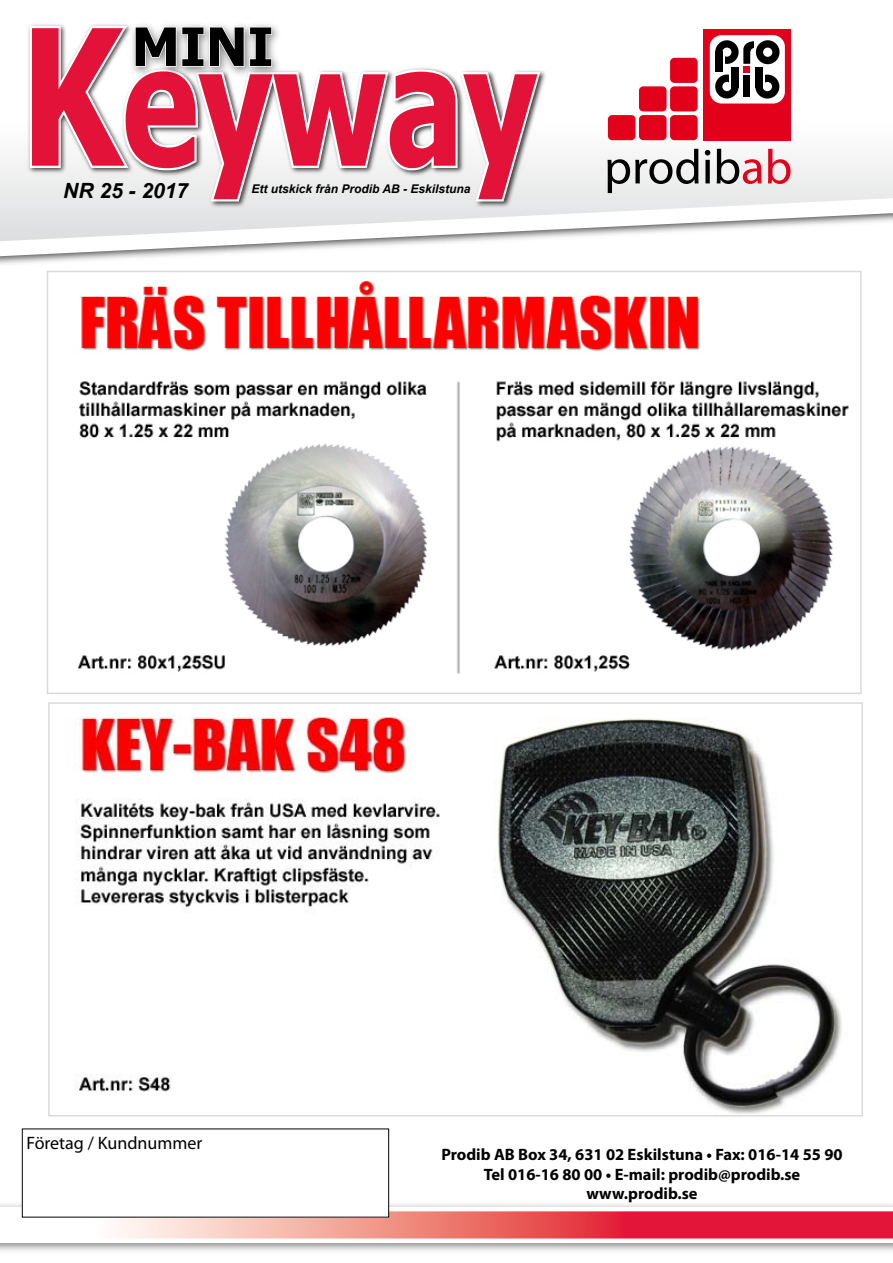
<style>
.page{position:relative;width:893px;height:1263px;background:#fff}
.page>*{position:absolute;margin:0;border:0;box-sizing:border-box;transform-origin:0 0}
.t1{font:700 166.65px "Tahoma";color:#e31238;scale:.77 1}
.t2{font:700 52.95px "Tahoma";color:#000}
.t3{font:italic 700 21px "Arial";color:#000}
.t4{font:18px "Myriad Pro";color:#000}
.t5{font:700 16.5px/19.8px "Myriad Pro";color:#000;text-align:center}
.t6{font:italic 700 12px "Arial";color:#000}
.s1{font-size:189.15px}
</style>
<div class="page">
<div style="left:0;top:0;width:893px;height:268px;background:#000;opacity:.75"></div>
<svg style="left:0;top:0;width:893px;height:256px"></svg>
<div style="left:26px;top:23px;width:521px;height:186px;background:#000;opacity:.75"></div>
<div style="left:127px;top:19px;width:157px;height:60px;background:#fefefe"></div>
<svg style="left:28px;top:24px;width:515px;height:180px"></svg>
<img style="left:78px;top:281px;width:771px;height:393px">
<div style="left:47px;top:271px;width:815px;height:423px;border:2px solid #d9dadb"></div>
<img style="left:76px;top:717px;width:766px;height:396px">
<div style="left:48px;top:702px;width:815px;height:414px;border:2px solid #d9dadb"></div>
<div style="left:0;top:1200px;width:893px;height:54px;background:#000;opacity:.5"></div>
<svg style="left:0;top:1207px;width:893px;height:36px"></svg>
<div style="left:22px;top:1129px;width:367px;height:88px;background:#fff"></div>
<div style="left:704px;top:29px;width:87px;height:111px;background:#e2001a"></div>
<div style="left:710px;top:35px;width:75px;height:69px;background:#fff;border-radius:12px"></div>
<div style="left:743px;top:75px;width:7px;height:22px;background:#000"></div>
<div style="left:743px;top:67px;width:7px;height:6px;background:#e2001a"></div>
<div style="left:756px;top:40px;width:23px;height:24px;background:#000;border-radius:50%"></div>
<div style="left:763px;top:48px;width:9px;height:9px;background:#fff;border-radius:50%"></div>
<div style="left:715px;top:75px;width:24px;height:23px;background:#000;border-radius:50%"></div>
<div style="left:722px;top:82px;width:9px;height:9px;background:#fff;border-radius:50%"></div>
<svg style="left:729px;top:75px;width:2px;height:9px"></svg>
<div style="left:731px;top:67px;width:8px;height:21px;background:#000"></div>
<div style="left:715px;top:40px;width:24px;height:24px;background:#000;border-radius:50%"></div>
<div style="left:722px;top:48px;width:9px;height:9px;background:#fff;border-radius:50%"></div>
<svg style="left:722px;top:52px;width:3px;height:13px"></svg>
<div style="left:715px;top:51px;width:7px;height:21px;background:#000"></div>
<div style="left:755px;top:75px;width:24px;height:24px;background:#000;border-radius:50%"></div>
<div style="left:763px;top:82px;width:9px;height:9px;background:#fff;border-radius:50%"></div>
<svg style="left:763px;top:75px;width:2px;height:9px"></svg>
<div style="left:755px;top:67px;width:8px;height:21px;background:#000"></div>
<svg style="left:743px;top:41px;width:11px;height:23px"></svg>
<div style="left:670px;top:115px;width:28px;height:25px;background:#e2001a;border-radius:4px"></div>
<div style="left:670px;top:86px;width:28px;height:25px;background:#e2001a;border-radius:4px"></div>
<div style="left:670px;top:58px;width:28px;height:25px;background:#e2001a;border-radius:4px"></div>
<div style="left:639px;top:115px;width:28px;height:25px;background:#e2001a;border-radius:4px"></div>
<div style="left:639px;top:86px;width:28px;height:25px;background:#e2001a;border-radius:4px"></div>
<div style="left:608px;top:115px;width:27px;height:25px;background:#e2001a;border-radius:4px"></div>
<svg style="left:607px;top:149px;width:92px;height:44px"></svg>
<svg style="left:705px;top:150px;width:5px;height:33px"></svg>
<svg style="left:717px;top:149px;width:45px;height:35px"></svg>
<svg style="left:768px;top:149px;width:23px;height:35px"></svg>
<h2 class="t2" style="left:132px;top:10px;width:144px">MINI</h2>
<h1 class="t1" style="left:21px;top:-12px;width:672px"><span class="s1">K</span>eyway</h1>
<p class="t3" style="left:63px;top:177px;width:126px">NR 25 - 2017</p>
<p class="t6" style="left:251px;top:181px;width:220px">Ett utskick från Prodib AB - Eskilstuna</p>
<p class="t4" style="left:26px;top:1132px;width:177px">Företag / Kundnummer</p>
<p class="t5" style="left:441px;top:1144px;width:403px">Prodib AB Box 34, 631 02 Eskilstuna • Fax: 016-14 55 90<br>Tel 016-16 80 00 • E-mail: prodib@prodib.se www.prodib.se</p>
</div>
